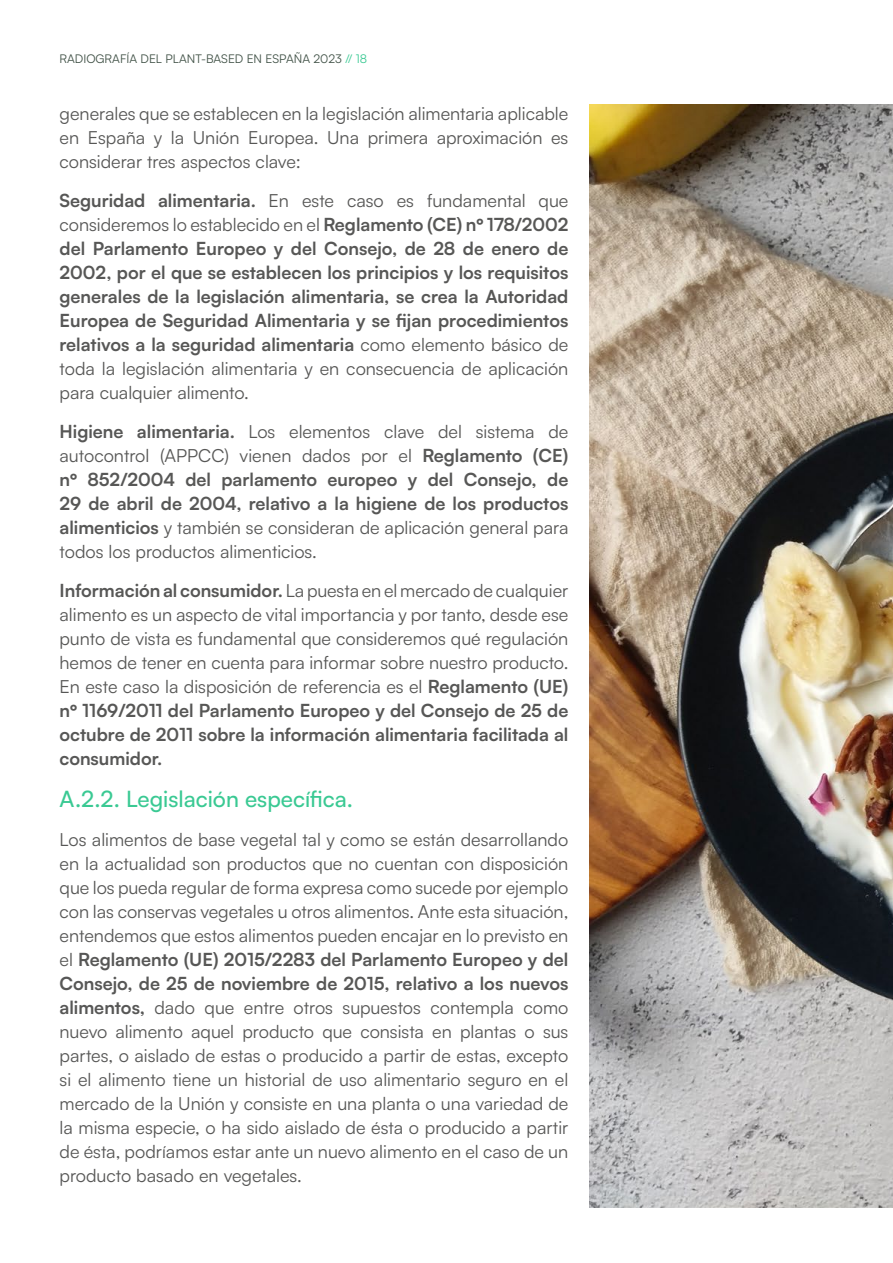
<style>
.page{position:relative;width:893px;height:1263px;background:#fff}
.page>*{position:absolute;margin:0;border:0;box-sizing:border-box;transform-origin:0 0}
.t1{font:500 22.5px "Satoshi";color:#3ac993}
.t2{font:18px/24px "Satoshi";color:#575756;text-align:justify}
.t3{font:700 18px/24px "Satoshi";color:#575756;text-align:justify}
.t4{font:12px "Satoshi";color:#415247}
.s1{color:#3ac993}
.s2{font-weight:400}
.s3{font-family:"Campton"}
.s4{font-weight:700}
.s5{font-family:"Campton";font-weight:700}
</style>
<div class="page">
<img style="left:590px;top:104px;width:303px;height:1104px">
<p class="t4" style="left:60px;top:51px;width:309px">RADIOGRAFÍA DEL PLANT-BASED EN ESPAÑA 2023 <span class="s1">// 18</span></p>
<p class="t2" style="left:60px;top:101px;width:510px">generales que se establecen en la legislación alimentaria aplicable en España y la Unión Europea. Una primera aproximación es considerar tres aspectos clave:</p>
<p class="t3" style="left:60px;top:187px;width:510px">Seguridad alimentaria. <span class="s2">En este caso es fundamental que consideremos lo establecido en el</span> Reglamento (CE) n<span class="s3">º</span> 178/2002 del Parlamento Europeo y del Consejo, de 28 de enero de 2002, por el que se establecen los principios y los requisitos generales de la legislación alimentaria, se crea la Autoridad Europea de Seguridad Alimentaria y se fijan procedimientos relativos a la seguridad alimentaria <span class="s2">como elemento básico de toda la legislación alimentaria y en consecuencia de aplicación para cualquier alimento.</span></p>
<p class="t3" style="left:60px;top:418px;width:510px">Higiene alimentaria. <span class="s2">Los elementos clave del sistema de autocontrol (APPCC) vienen dados por el</span> Reglamento (CE) n<span class="s3">º</span> 852/2004 del parlamento europeo y del Consejo, de 29 de abril de 2004, relativo a la higiene de los productos alimenticios <span class="s2">y también se consideran de aplicación general para todos los productos alimenticios.</span></p>
<p class="t2" style="left:60px;top:578px;width:510px"><span class="s4">Información al consumidor.</span> La puesta en el mercado de cualquier alimento es un aspecto de vital importancia y por tanto, desde ese punto de vista es fundamental que consideremos qué regulación hemos de tener en cuenta para informar sobre nuestro producto.<br>En este caso la disposición de referencia es el <span class="s4">Reglamento (UE) n</span><span class="s5">º</span> <span class="s4">1169/2011 del Parlamento Europeo y del Consejo de 25 de octubre de 2011 sobre la información alimentaria facilitada al consumidor.</span></p>
<p class="t1" style="left:60px;top:783px;width:295px">A.2.2. Legislación específica.</p>
<p class="t2" style="left:60px;top:826px;width:510px">Los alimentos de base vegetal tal y como se están desarrollando en la actualidad son productos que no cuentan con disposición que los pueda regular de forma expresa como sucede por ejemplo con las conservas vegetales u otros alimentos. Ante esta situación, entendemos que estos alimentos pueden encajar en lo previsto en el <span class="s4">Reglamento (UE) 2015/2283 del Parlamento Europeo y del Consejo, de 25 de noviembre de 2015, relativo a los nuevos alimentos,</span> dado que entre otros supuestos contempla como nuevo alimento aquel producto que consista en plantas o sus partes, o aislado de estas o producido a partir de estas, excepto si el alimento tiene un historial de uso alimentario seguro en el mercado de la Unión y consiste en una planta o una variedad de la misma especie, o ha sido aislado de ésta o producido a partir de ésta, podríamos estar ante un nuevo alimento en el caso de un producto basado en vegetales.</p>
</div>
